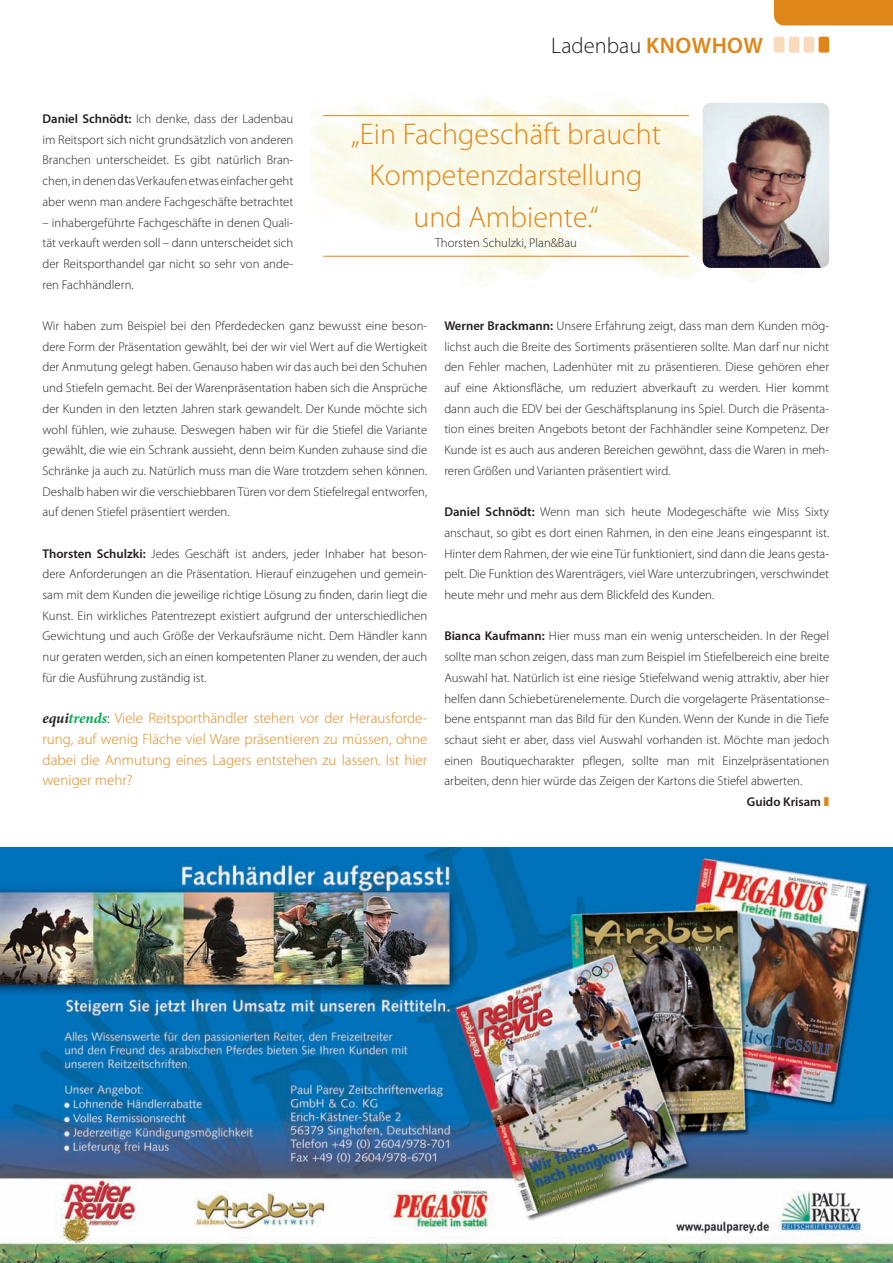
<style>
.page{position:relative;width:893px;height:1263px;background:#fff}
.page>*{position:absolute;margin:0;border:0;box-sizing:border-box;transform-origin:0 0}
.t1{font:300 30px/41.4px "Myriad Pro";color:#df8619;text-align:center}
.t2{font:300 22.5px "Myriad Pro";color:#231f20}
.t3{font:300 15px/20.7px "Myriad Pro";color:#df8619;text-align:justify}
.t4{font:300 12.75px/20.7px "Myriad Pro";color:#231f20;text-align:justify}
.t5{font:600 12.75px "Myriad Pro";color:#231f20}
.s1{font-weight:600;color:#df8619}
.s2{font-weight:600}
.s3{font-family:"Minion Pro";font-weight:700;font-style:italic;color:#231f20}
.s4{font-family:"Minion Pro";font-weight:700;font-style:italic;color:#00a94e}
.s5{color:#231f20}
.s6{color:#df8619}
</style>
<div class="page">
<img style="left:0;top:847px;width:893px;height:416px">
<div style="left:774px;top:0;width:119px;height:26px;background:#df8619"></div>
<div style="left:774px;top:37px;width:10px;height:16px;background:#f8dbbb;border-radius:2px"></div>
<div style="left:789px;top:37px;width:10px;height:16px;background:#f8dbbb;border-radius:2px"></div>
<div style="left:804px;top:37px;width:10px;height:16px;background:#f8dbbb;border-radius:2px"></div>
<div style="left:819px;top:37px;width:10px;height:16px;background:#df8619;border-radius:2px"></div>
<hr style="left:323px;top:115px;width:366px;height:1px;background:#df8619">
<hr style="left:323px;top:256px;width:366px;height:1px;background:#df8619">
<img style="left:703px;top:103px;width:126px;height:165px">
<h2 class="t2" style="left:551px;top:32px;width:213px">Ladenbau <span class="s1">KNOWHOW</span></h2>
<p class="t4" style="left:43px;top:108px;width:252px"><span class="s2">Daniel Schnödt:</span> Ich denke, dass der Ladenbau im Reitsport sich nicht grundsätzlich von anderen Branchen unterscheidet. Es gibt natürlich Bran&shy;chen, in denen das Verkaufen etwas einfacher geht aber wenn man andere Fachgeschäfte betrachtet</p>
<p class="t4" style="left:43px;top:212px;width:252px">– inhabergeführte Fachgeschäfte in denen Quali&shy;tät verkauft werden soll – dann unterscheidet sich der Reitsporthandel gar nicht so sehr von ande&shy;ren Fachhändlern.</p>
<p class="t4" style="left:43px;top:315px;width:386px">Wir haben zum Beispiel bei den Pferdedecken ganz bewusst eine beson&shy;dere Form der Präsentation gewählt, bei der wir viel Wert auf die Wertigkeit der Anmutung gelegt haben. Genauso haben wir das auch bei den Schuhen und Stiefeln gemacht. Bei der Warenpräsentation haben sich die Ansprüche der Kunden in den letzten Jahren stark gewandelt. Der Kunde möchte sich wohl fühlen, wie zuhause. Deswegen haben wir für die Stiefel die Variante gewählt, die wie ein Schrank aussieht, denn beim Kunden zuhause sind die Schränke ja auch zu. Natürlich muss man die Ware trotzdem sehen können.<br>Deshalb haben wir die verschiebbaren Türen vor dem Stiefelregal entworfen, auf denen Stiefel präsentiert werden.</p>
<p class="t4" style="left:43px;top:543px;width:386px"><span class="s2">Thorsten Schulzki:</span> Jedes Geschäft ist anders, jeder Inhaber hat beson&shy;dere Anforderungen an die Präsentation. Hierauf einzugehen und gemein&shy;sam mit dem Kunden die jeweilige richtige Lösung zu finden, darin liegt die Kunst. Ein wirkliches Patentrezept existiert aufgrund der unterschiedlichen Gewichtung und auch Größe der Verkaufsräume nicht. Dem Händler kann nur geraten werden, sich an einen kompetenten Planer zu wenden, der auch für die Ausführung zuständig ist.</p>
<p class="t3" style="left:43px;top:708px;width:386px"><span class="s3">equi</span><span class="s4">trends</span><span class="s5">:</span> Viele Reitsporthändler stehen vor der Herausforde&shy;rung, auf wenig Fläche viel Ware präsentieren zu müssen, ohne dabei die Anmutung eines Lagers entstehen zu lassen. Ist hier weniger mehr?</p>
<h1 class="t1" style="left:351px;top:113px;width:311px">„Ein Fachgeschäft braucht<br>Kompetenzdarstellung und Ambiente.“</h1>
<p class="t4" style="left:435px;top:232px;width:143px">Thorsten Schulzki, Plan&amp;Bau</p>
<p class="t4" style="left:444px;top:315px;width:386px"><span class="s2">Werner Brackmann:</span> Unsere Erfahrung zeigt, dass man dem Kunden mög&shy;lichst auch die Breite des Sortiments präsentieren sollte. Man darf nur nicht den Fehler machen, Ladenhüter mit zu präsentieren. Diese gehören eher auf eine Aktionsfläche, um reduziert abverkauft zu werden. Hier kommt dann auch die EDV bei der Geschäftsplanung ins Spiel. Durch die Präsenta&shy;tion eines breiten Angebots betont der Fachhändler seine Kompetenz. Der Kunde ist es auch aus anderen Bereichen gewöhnt, dass die Waren in meh&shy;reren Größen und Varianten präsentiert wird.</p>
<p class="t4" style="left:444px;top:501px;width:386px"><span class="s2">Daniel Schnödt:</span> Wenn man sich heute Modegeschäfte wie Miss Sixty anschaut, so gibt es dort einen Rahmen, in den eine Jeans eingespannt ist.<br>Hinter dem Rahmen, der wie eine Tür funktioniert, sind dann die Jeans gesta&shy;pelt. Die Funktion des Warenträgers, viel Ware unterzubringen, verschwindet heute mehr und mehr aus dem Blickfeld des Kunden.</p>
<p class="t4" style="left:444px;top:626px;width:386px"><span class="s2">Bianca Kaufmann:</span> Hier muss man ein wenig unterscheiden. In der Regel</p>
<p class="t4" style="left:444px;top:646px;width:386px">sollte man schon zeigen, dass man zum Beispiel im Stiefelbereich eine breite</p>
<p class="t4" style="left:444px;top:667px;width:386px">Auswahl hat. Natürlich ist eine riesige Stiefelwand wenig attraktiv, aber hier</p>
<p class="t4" style="left:444px;top:688px;width:386px">helfen dann Schiebetürenelemente. Durch die vorgelagerte Präsentationse-</p>
<p class="t4" style="left:444px;top:708px;width:386px">bene entspannt man das Bild für den Kunden. Wenn der Kunde in die Tiefe</p>
<p class="t4" style="left:444px;top:729px;width:386px">schaut sieht er aber, dass viel Auswahl vorhanden ist. Möchte man jedoch</p>
<p class="t4" style="left:444px;top:750px;width:386px">einen Boutiquecharakter pflegen, sollte man mit Einzelpräsentationen</p>
<p class="t4" style="left:444px;top:770px;width:359px">arbeiten, denn hier würde das Zeigen der Kartons die Stiefel abwerten.</p>
<p class="t5" style="left:747px;top:793px;width:84px">Guido Krisam <span class="s6">❚</span></p>
</div>
